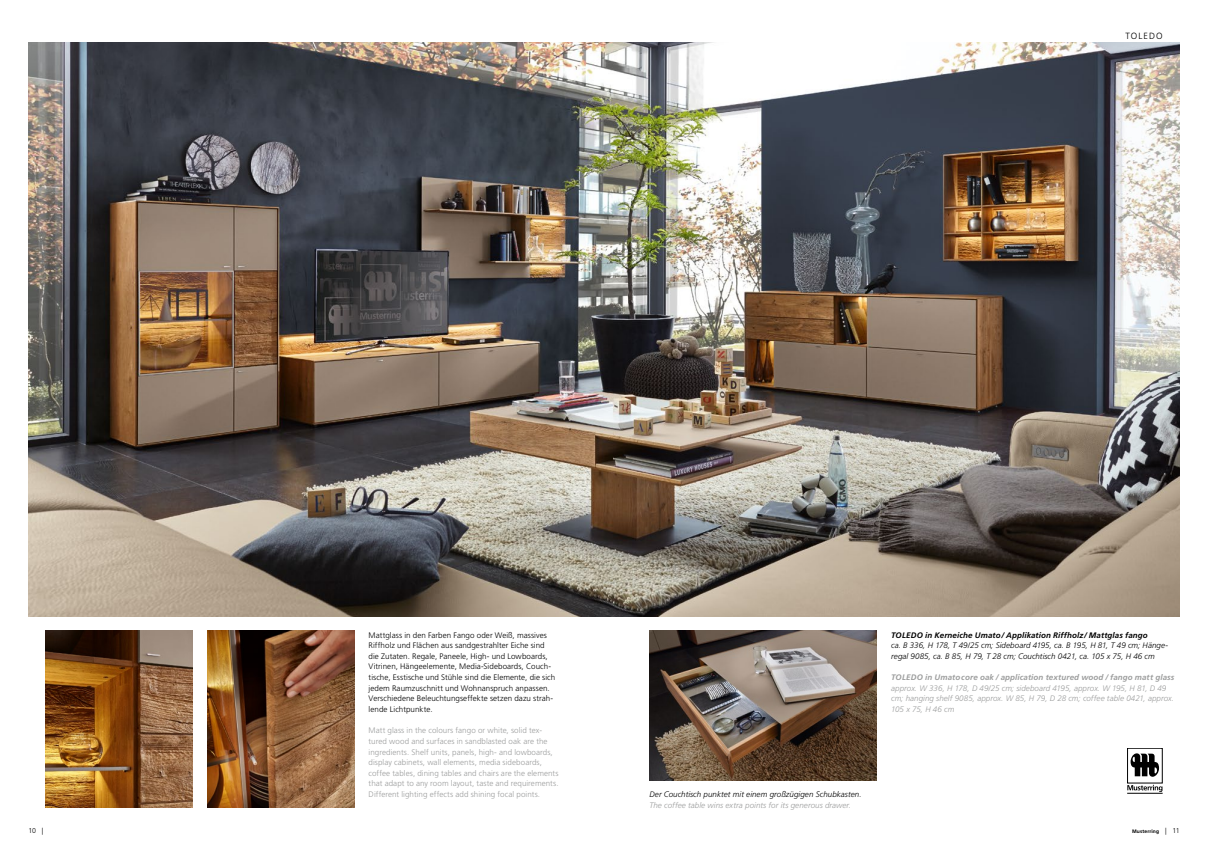
<style>
.page{position:relative;width:1208px;height:859px;background:#fff}
.page>*{position:absolute;margin:0;border:0;box-sizing:border-box;transform-origin:0 0}
.t1{font:300 9px "Frutiger LT Std";letter-spacing:.12em;color:#000}
.t2{font:300 8px/10.6px "Frutiger LT Std";letter-spacing:.005em;color:#000}
.t3{font:300 8px/10.6px "Frutiger LT Std";letter-spacing:.005em;color:#9c9d9d}
.t4{font:italic 300 8px/10.6px "Frutiger LT Std";letter-spacing:.005em;color:#9c9d9d}
.t5{font:italic 300 8px/10.6px "Frutiger LT Std";letter-spacing:.005em;color:#000}
.t6{font:italic 700 8px "Frutiger LT Std";letter-spacing:.015em;color:#9c9d9d}
.t7{font:italic 700 8px "Frutiger LT Std";letter-spacing:.015em;color:#000}
.t8{font:300 7px "Frutiger LT Std";color:#000}
.t9{font:700 5px "Frutiger LT Std";letter-spacing:.025em;color:#000}
.s1{font-weight:300;font-size:7px}
</style>
<div class="page">
<img style="left:28px;top:43px;width:1151px;height:573px">
<img style="left:207px;top:630px;width:147px;height:178px">
<img style="left:45px;top:630px;width:148px;height:178px">
<img style="left:649px;top:630px;width:228px;height:151px">
<svg style="left:1127px;top:748px;width:35px;height:45px"></svg>
<p class="t1" style="left:1125px;top:30px;width:39px">TOLEDO</p>
<p class="t2" style="left:369px;top:630px;width:188px">Mattglass in den Farben Fango oder Weiß, massives Riffholz und Flächen aus sandgestrahlter Eiche sind die Zutaten. Regale, Paneele, High- und Lowboards, Vitrinen, Hängeelemente, Media-Sideboards, Couch&shy;tische, Esstische und Stühle sind die Elemente, die sich jedem Raumzuschnitt und Wohnanspruch anpassen.<br>Verschiedene Beleuchtungseffekte setzen dazu strah&shy;lende Lichtpunkte.</p>
<p class="t3" style="left:369px;top:725px;width:191px">Matt glass in the colours fango or white, solid tex&shy;tured wood and surfaces in sandblasted oak are the ingredients. Shelf units, panels, high- and lowboards, display cabinets, wall elements, media sideboards, coffee tables, dining tables and chairs are the elements that adapt to any room layout, taste and requirements.<br>Different lighting effects add shining focal points.</p>
<p class="t7" style="left:891px;top:630px;width:258px">Toledo in Kerneiche Umato/ Applikation Riffholz / Mattglas fango</p>
<p class="t5" style="left:891px;top:640px;width:278px">ca. B 336, H 178, T 49/25 cm; Sideboard 4195, ca. B 195, H 81, T 49 cm; Hänge&shy;regal 9085, ca. B 85, H 79, T 28 cm; Couchtisch 0421, ca. 105 x 75, H 46 cm</p>
<p class="t6" style="left:891px;top:673px;width:285px">Toledo in Umatocore oak / application textured wood / fango matt glass</p>
<p class="t4" style="left:891px;top:683px;width:284px">approx. W 336, H 178, D 49/25 cm; sideboard 4195, approx. W 195, H 81, D 49 cm; hanging shelf 9085, approx. W 85, H 79, D 28 cm; coffee table 0421, approx.<br>105 x 75, H 46 cm</p>
<p class="t5" style="left:649px;top:789px;width:214px">Der Couchtisch punktet mit einem großzügigen Schubkasten.</p>
<p class="t4" style="left:649px;top:800px;width:203px">The coffee table wins extra points for its generous drawer.</p>
<p class="t8" style="left:28px;top:827px;width:16px">10 |</p>
<p class="t9" style="left:1132px;top:828px;width:49px">Musterring <span class="s1">| 11</span></p>
</div>
